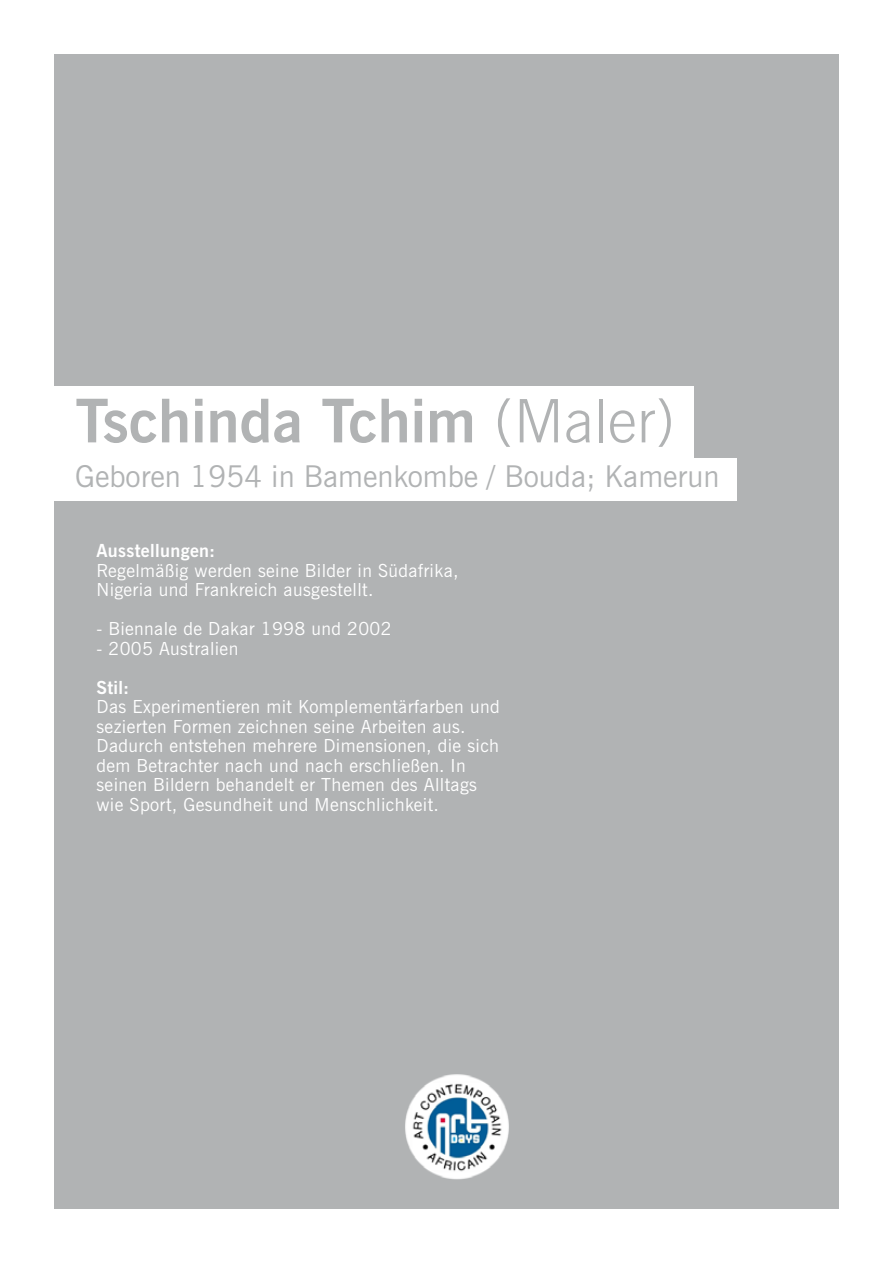
<style>
.page{position:relative;width:893px;height:1263px;background:#fff}
.page>*{position:absolute;margin:0;border:0;box-sizing:border-box;transform-origin:0 0}
.t1{font:700 60px "News Gothic BT";color:#b1b3b4}
.t2{font:30px "News Gothic BT";color:#b1b3b4}
.t3{font:18px/19.5px "News Gothic BT";letter-spacing:.02em;color:#fff}
.t4{font:700 18px "News Gothic BT";letter-spacing:.02em;color:#fff}
.s1{font-weight:300}
</style>
<div class="page">
<div style="left:54px;top:54px;width:785px;height:1155px;background:#b1b3b4"></div>
<div style="left:0;top:458px;width:736px;height:42px;background:#fff"></div>
<div style="left:0;top:386px;width:694px;height:72px;background:#fff"></div>
<img style="left:405px;top:1074px;width:104px;height:106px">
<h1 class="t1" style="left:75px;top:384px;width:601px">Tschinda Tchim <span class="s1">(Maler)</span></h1>
<h2 class="t2" style="left:75px;top:458px;width:646px">Geboren 1954 in Bamenkombe / Bouda; Kamerun</h2>
<p class="t4" style="left:96px;top:540px;width:120px">Ausstellungen:</p>
<p class="t3" style="left:96px;top:560px;width:364px">Regelmäßig werden seine Bilder in Südafrika,<br>Nigeria und Frankreich ausgestellt.</p>
<p class="t3" style="left:96px;top:619px;width:297px">- Biennale de Dakar 1998 und 2002</p>
<p class="t3" style="left:96px;top:638px;width:143px">- 2005 Australien</p>
<p class="t4" style="left:96px;top:676px;width:34px">Stil:</p>
<p class="t3" style="left:96px;top:697px;width:405px">Das Experimentieren mit Komplementärfarben und sezierten Formen zeichnen seine Arbeiten aus.<br>Dadurch entstehen mehrere Dimensionen, die sich dem Betrachter nach und nach erschließen. In seinen Bildern behandelt er Themen des Alltags wie Sport, Gesundheit und Menschlichkeit.</p>
</div>
